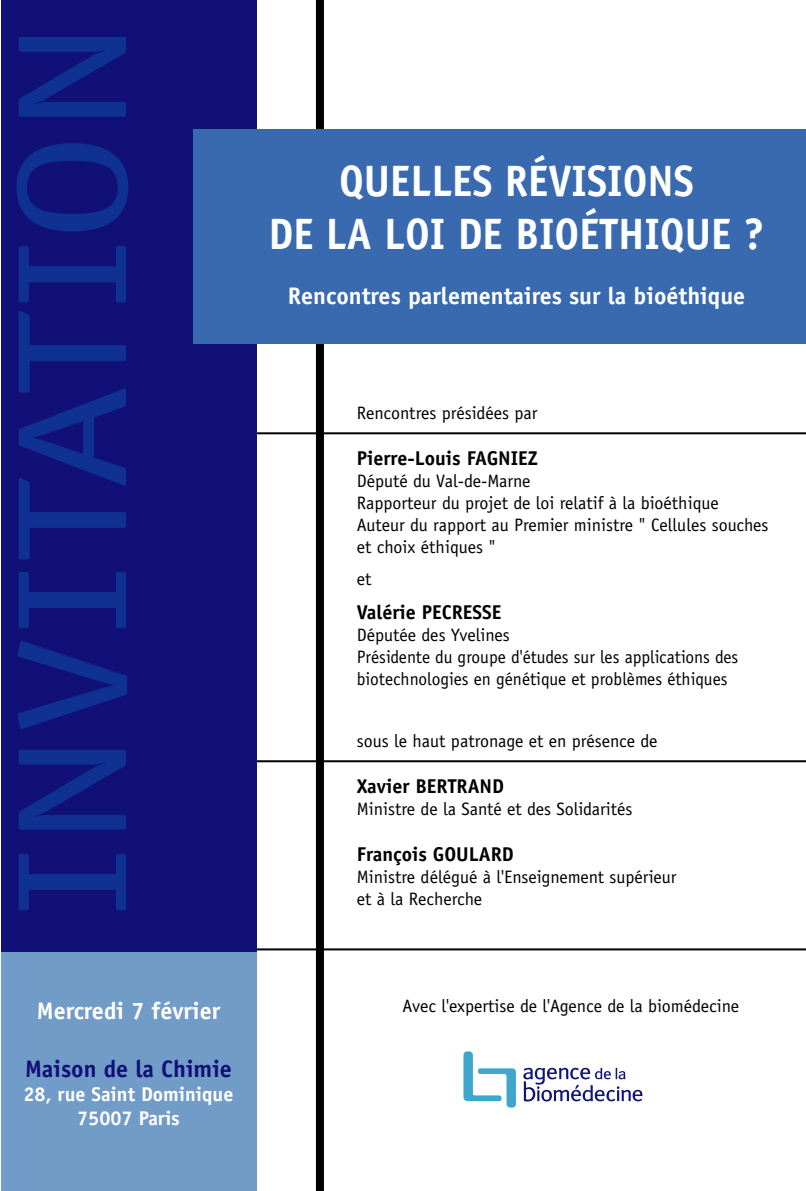
<style>
.page{position:relative;width:806px;height:1191px;background:#fff}
.page>*{position:absolute;margin:0;border:0;box-sizing:border-box;transform-origin:0 0}
.t1{font:156.6px "Officina Sans";color:#0e3192;scale:1.25 1}
.t2{font:700 44px/53px "Officina Sans";color:#fff;text-align:center;scale:.95 1}
.t3{font:700 24px "Officina Sans";color:#fff}
.t4{font:700 24px "Officina Sans";color:#101077}
.t5{font:700 20px "Officina Sans";color:#000}
.t6{font:700 20px/24px "Officina Sans";color:#fff;text-align:center}
.t7{font:18px/22px "Officina Sans";color:#000}
</style>
<div class="page">
<hr style="left:244px;top:432px;width:561px;height:2px;background:#000">
<hr style="left:244px;top:948px;width:561px;height:2px;background:#000">
<hr style="left:244px;top:760px;width:561px;height:2px;background:#000">
<div style="left:1px;top:0;width:255px;height:952px;background:#101077"></div>
<div style="left:316px;top:0;width:8px;height:1191px;background:#000"></div>
<div style="left:1px;top:952px;width:255px;height:239px;background:#729cc8"></div>
<svg style="left:463px;top:1051px;width:52px;height:56px"></svg>
<svg style="left:523px;top:1067px;width:119px;height:34px"></svg>
<div style="left:193px;top:129px;width:612px;height:215px;background:#396aaf"></div>
<h1 class="t1" style="left:-19px;top:918px;width:719px;rotate:-90deg">INVITATION</h1>
<h2 class="t2" style="left:268px;top:154px;width:523px">QUELLES RÉVISIONS<br>DE LA LOI DE BIOÉTHIQUE ?</h2>
<h3 class="t3" style="left:288px;top:281px;width:458px">Rencontres parlementaires sur la bioéthique</h3>
<p class="t7" style="left:356px;top:401px;width:182px">Rencontres présidées par</p>
<p class="t5" style="left:356px;top:445px;width:182px">Pierre-Louis FAGNIEZ</p>
<p class="t7" style="left:356px;top:469px;width:413px">Député du Val-de-Marne<br>Rapporteur du projet de loi relatif à la bioéthique Auteur du rapport au Premier ministre " Cellules souches et choix éthiques "</p>
<p class="t7" style="left:356px;top:567px;width:16px">et</p>
<p class="t5" style="left:356px;top:599px;width:146px">Valérie PECRESSE</p>
<p class="t7" style="left:356px;top:623px;width:383px">Députée des Yvelines<br>Présidente du groupe d'études sur les applications des biotechnologies en génétique et problèmes éthiques</p>
<p class="t7" style="left:356px;top:729px;width:302px">sous le haut patronage et en présence de</p>
<p class="t5" style="left:356px;top:773px;width:149px">Xavier BERTRAND</p>
<p class="t7" style="left:356px;top:797px;width:277px">Ministre de la Santé et des Solidarités</p>
<p class="t5" style="left:356px;top:841px;width:158px">François GOULARD</p>
<p class="t7" style="left:356px;top:865px;width:321px">Ministre délégué à l'Enseignement supérieur et à la Recherche</p>
<h3 class="t3" style="left:37px;top:996px;width:185px">Mercredi 7 février</h3>
<p class="t7" style="left:402px;top:994px;width:338px">Avec l'expertise de l'Agence de la biomédecine</p>
<h3 class="t4" style="left:25px;top:1054px;width:208px">Maison de la Chimie</h3>
<p class="t6" style="left:23px;top:1082px;width:211px">28, rue Saint Dominique<br>75007 Paris</p>
</div>
